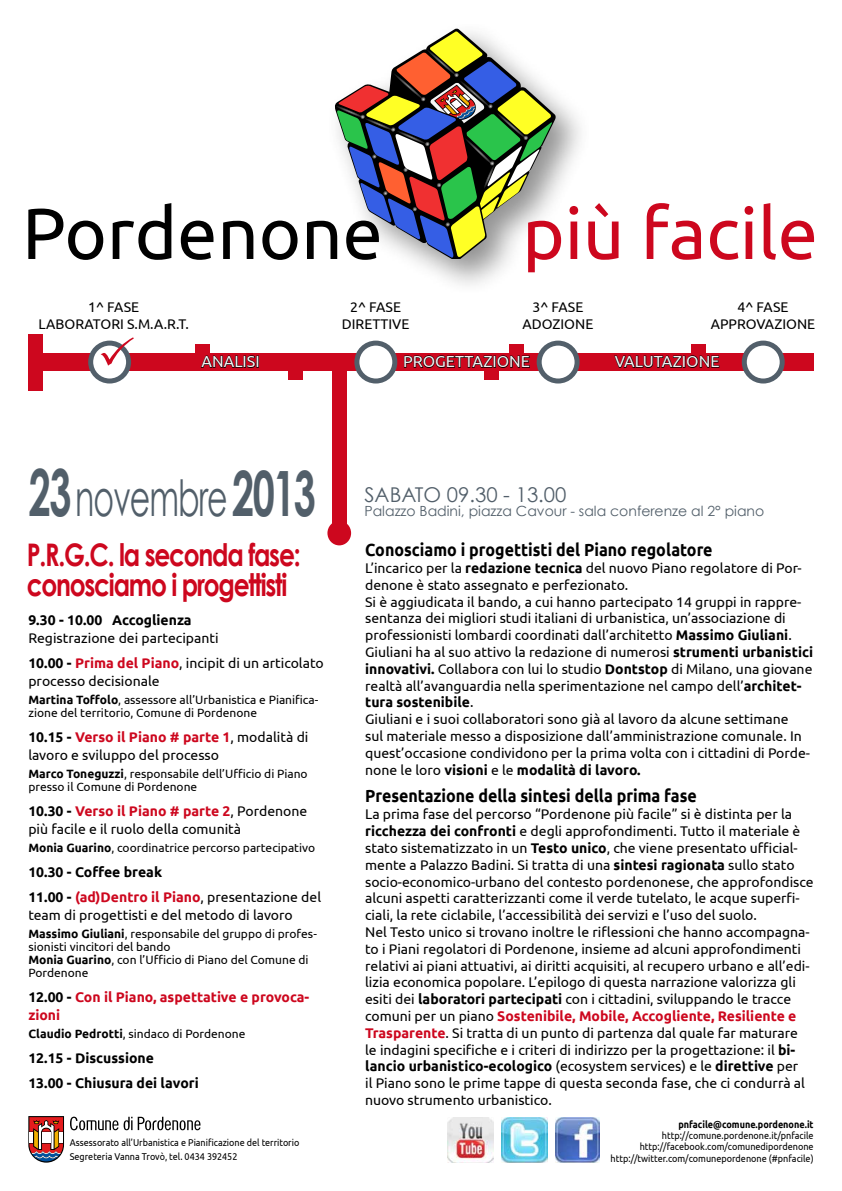
<style>
.page{position:relative;width:842px;height:1191px;background:#fff}
.page>*{position:absolute;margin:0;border:0;box-sizing:border-box;transform-origin:0 0}
.t1{font:72px "Ubuntu";color:#000}
.t2{font:72px "Ubuntu";color:#cd071e}
.t3{font:700 65px "Century Gothic";color:#525f6a;scale:.61 1}
.t4{font:700 62.5px "Century Gothic";color:#525f6a;scale:.63 1}
.t5{font:50px "Century Gothic";letter-spacing:-.03em;color:#525f6a;scale:.63 1}
.t6{font:700 31.1px/30px "Century Gothic";letter-spacing:-.05em;color:#cd071e;scale:.8 1}
.t7{font:20.4px "Century Gothic";color:#525f6a}
.t8{font:700 17.6px "Ubuntu";color:#000;scale:.91 1}
.t9{font:16px "Ubuntu";color:#f0f0f1}
.t10{font:14px/16.8px "Ubuntu";color:#000}
.t11{font:700 14px/25px "Ubuntu";color:#000}
.t12{font:14px "Century Gothic";color:#525f6a}
.t13{font:700 14px/18px "Ubuntu";color:#cd071e}
.t14{font:12px/13px "Ubuntu";color:#000}
.t15{font:10px/11.3px "Ubuntu";color:#000;text-align:right;scale:.91 1}
.t16{font:700 10px "Ubuntu";color:#000;scale:.91 1}
.t17{font:9.9px/14px "Ubuntu";color:#000;scale:.91 1}
.s1{font-weight:700}
.s2{font-weight:700;color:#cd071e}
.s3{color:#cd071e}
.s4{font-weight:400}
.s5{color:#000}
</style>
<div class="page">
<svg style="left:28px;top:1116px;width:36px;height:46px"></svg>
<svg style="left:70px;top:1116px;width:48px;height:14px"></svg>
<svg style="left:124px;top:1116px;width:76px;height:14px"></svg>
<div style="left:322px;top:16px;width:268px;height:277px;background:#000;opacity:.43"></div>
<svg style="left:333px;top:28px;width:223px;height:230px"></svg>
<div style="left:33px;top:353px;width:781px;height:17px;background:#cd071e"></div>
<svg style="left:91px;top:343px;width:38px;height:38px"></svg>
<div style="left:88px;top:340px;width:43px;height:43px;border:5px solid #525f6a;border-radius:50%"></div>
<div style="left:357px;top:343px;width:38px;height:38px;background:#fff;border-radius:50%"></div>
<div style="left:354px;top:340px;width:43px;height:43px;border:5px solid #525f6a;border-radius:50%"></div>
<div style="left:539px;top:343px;width:38px;height:38px;background:#fff;border-radius:50%"></div>
<div style="left:537px;top:340px;width:43px;height:43px;border:5px solid #525f6a;border-radius:50%"></div>
<div style="left:744px;top:343px;width:38px;height:38px;background:#fff;border-radius:50%"></div>
<div style="left:742px;top:340px;width:43px;height:43px;border:5px solid #525f6a;border-radius:50%"></div>
<div style="left:195px;top:344px;width:15px;height:14px;background:#cd071e"></div>
<div style="left:28px;top:334px;width:15px;height:56px;background:#cd071e"></div>
<div style="left:485px;top:365px;width:14px;height:14px;background:#cd071e"></div>
<div style="left:332px;top:365px;width:14px;height:168px;background:#cd071e"></div>
<div style="left:289px;top:365px;width:14px;height:15px;background:#cd071e"></div>
<div style="left:509px;top:344px;width:14px;height:14px;background:#cd071e"></div>
<div style="left:692px;top:344px;width:14px;height:14px;background:#cd071e"></div>
<div style="left:327px;top:521px;width:24px;height:24px;background:#cd071e;border-radius:50%"></div>
<svg style="left:201px;top:355px;width:58px;height:13px"></svg>
<svg style="left:403px;top:355px;width:127px;height:13px"></svg>
<svg style="left:614px;top:355px;width:106px;height:13px"></svg>
<img style="left:502px;top:1117px;width:45px;height:45px">
<img style="left:448px;top:1117px;width:45px;height:45px">
<img style="left:556px;top:1117px;width:44px;height:45px">
<svg style="left:101px;top:340px;width:31px;height:26px"></svg>
<h1 class="t1" style="left:22px;top:190px;width:362px">Pordenone</h1>
<h1 class="t2" style="left:522px;top:190px;width:297px">più facile</h1>
<p class="t10" style="left:39px;top:298px;width:152px;text-align:center">1^ FASE<br>LABORATORI S.M.A.R.T.</p>
<p class="t10" style="left:342px;top:298px;width:69px;text-align:center">2^ FASE<br>DIRETTIVE</p>
<p class="t10" style="left:522px;top:298px;width:72px;text-align:center">3^ FASE<br>ADOZIONE</p>
<p class="t10" style="left:711px;top:298px;width:106px;text-align:center">4^ FASE<br>APPROVAZIONE</p>
<p class="t9" style="left:201px;top:352px;width:60px">ANALISI</p>
<p class="t9" style="left:403px;top:352px;width:129px">PROGETTAZIONE</p>
<p class="t9" style="left:615px;top:352px;width:106px">VALUTAZIONE</p>
<h2 class="t3" style="left:29px;top:452px;width:71px">23</h2>
<h3 class="t5" style="left:75px;top:468px;width:244px">novembre</h3>
<h3 class="t4" style="left:232px;top:454px;width:134px">2013</h3>
<h3 class="t6" style="left:27px;top:539px;width:344px">P.R.G.C. la seconda fase: conosciamo i progettisti</h3>
<p class="t11" style="left:28px;top:607px;width:165px">9.30 - 10.00 Accoglienza</p>
<p class="t10" style="left:28px;top:625px;width:297px;line-height:25px">Registrazione dei partecipanti<br><span class="s1">10.00 -</span> <span class="s2">Prima del Piano</span>, incipit di un articolato</p>
<p class="t10" style="left:28px;top:672px;width:133px">processo decisionale</p>
<p class="t14" style="left:28px;top:693px;width:292px"><span class="s1">Martina Toffolo</span>, assessore all’Urbanistica e Pianifica&shy;zione del territorio, Comune di Pordenone</p>
<p class="t10" style="left:28px;top:728px;width:282px;line-height:18px"><span class="s1">10.15 -</span> <span class="s2">Verso il Piano # parte 1</span>, modalità di lavoro e sviluppo del processo</p>
<p class="t14" style="left:28px;top:767px;width:281px"><span class="s1">Marco Toneguzzi</span>, responsabile dell’Ufficio di Piano presso il Comune di Pordenone</p>
<p class="t10" style="left:28px;top:802px;width:281px;line-height:18px"><span class="s1">10.30 -</span> <span class="s2">Verso il Piano # parte 2</span>, Pordenone più facile e il ruolo della comunità</p>
<p class="t14" style="left:28px;top:841px;width:288px"><span class="s1">Monia Guarino</span>, coordinatrice percorso partecipativo</p>
<p class="t11" style="left:28px;top:859px;width:294px">10.30 - Coffee break<br>11.00 - <span class="s3">(ad)Dentro il Piano</span><span class="s4">, presentazione del</span></p>
<p class="t10" style="left:28px;top:906px;width:266px">team di progettisti e del metodo di lavoro</p>
<p class="t14" style="left:28px;top:927px;width:290px"><span class="s1">Massimo Giuliani</span>, responsabile del gruppo di profes&shy;sionisti vincitori del bando<br><span class="s1">Monia Guarino</span>, con l’Ufficio di Piano del Comune di Pordenone</p>
<p class="t13" style="left:28px;top:988px;width:282px"><span class="s5">12.00 -</span> Con il Piano, aspettative e provoca&shy;zioni</p>
<p class="t14" style="left:28px;top:1027px;width:219px"><span class="s1">Claudio Pedrotti</span>, sindaco di Pordenone</p>
<p class="t11" style="left:28px;top:1045px;width:172px">12.15 - Discussione<br>13.00 - Chiusura dei lavori</p>
<p class="t17" style="left:70px;top:1135px;width:254px">Assessorato all’Urbanistica e Pianificazione del territorio<br>Segreteria Vanna Trovò, tel. 0434 392452</p>
<h3 class="t7" style="left:364px;top:482px;width:204px">SABATO 09.30 - 13.00</h3>
<p class="t12" style="left:364px;top:503px;width:401px">Palazzo Badini, piazza Cavour - sala conferenze al 2° piano</p>
<p class="t8" style="left:365px;top:539px;width:383px">Conosciamo i progettisti del Piano regolatore</p>
<p class="t10" style="left:365px;top:559px;width:449px">L’incarico per la <span class="s1">redazione tecnica</span> del nuovo Piano regolatore di Por&shy;denone è stato assegnato e perfezionato.<br>Si è aggiudicata il bando, a cui hanno partecipato 14 gruppi in rappre&shy;sentanza dei migliori studi italiani di urbanistica, un’associazione di professionisti lombardi coordinati dall’architetto <span class="s1">Massimo Giuliani</span>.<br>Giuliani ha al suo attivo la redazione di numerosi <span class="s1">strumenti urbanistici innovativi.</span> Collabora con lui lo studio <span class="s1">Dontstop</span> di Milano, una giovane realtà all’avanguardia nella sperimentazione nel campo dell’<span class="s1">architet&shy;tura sostenibile</span>.<br>Giuliani e i suoi collaboratori sono già al lavoro da alcune settimane<br>sul materiale messo a disposizione dall’amministrazione comunale. In quest’occasione condividono per la prima volta con i cittadini di Porde&shy;none le loro <span class="s1">visioni</span> e le <span class="s1">modalità di lavoro.</span></p>
<p class="t8" style="left:365px;top:785px;width:366px">Presentazione della sintesi della prima fase</p>
<p class="t10" style="left:365px;top:805px;width:450px">La prima fase del percorso “Pordenone più facile” si è distinta per la <span class="s1">ricchezza dei confronti</span> e degli approfondimenti. Tutto il materiale è stato sistematizzato in un <span class="s1">Testo unico</span>, che viene presentato ufficial&shy;mente a Palazzo Badini. Si tratta di una <span class="s1">sintesi ragionata</span> sullo stato socio-economico-urbano del contesto pordenonese, che approfondisce alcuni aspetti caratterizzanti come il verde tutelato, le acque superfi&shy;ciali, la rete ciclabile, l’accessibilità dei servizi e l’uso del suolo.<br>Nel Testo unico si trovano inoltre le riflessioni che hanno accompagna&shy;to i Piani regolatori di Pordenone, insieme ad alcuni approfondimenti relativi ai piani attuativi, ai diritti acquisiti, al recupero urbano e all’edi&shy;lizia economica popolare. L’epilogo di questa narrazione valorizza gli esiti dei <span class="s1">laboratori partecipati</span> con i cittadini, sviluppando le tracce comuni per un piano <span class="s2">Sostenibile, Mobile, Accogliente, Resiliente e Trasparente</span>. Si tratta di un punto di partenza dal quale far maturare<br>le indagini specifiche e i criteri di indirizzo per la progettazione: il <span class="s1">bi&shy;lancio urbanistico-ecologico</span> (ecosystem services) e le <span class="s1">direttive</span> per<br>il Piano sono le prime tappe di questa seconda fase, che ci condurrà al nuovo strumento urbanistico.</p>
<p class="t16" style="left:678px;top:1118px;width:150px">pnfacile@comune.pordenone.it</p>
<p class="t15" style="left:611px;top:1129px;width:225px">http://comune.pordenone.it/pnfacile http://facebook.com/comunedipordenone http://twitter.com/comunepordenone (#pnfacile)</p>
</div>
